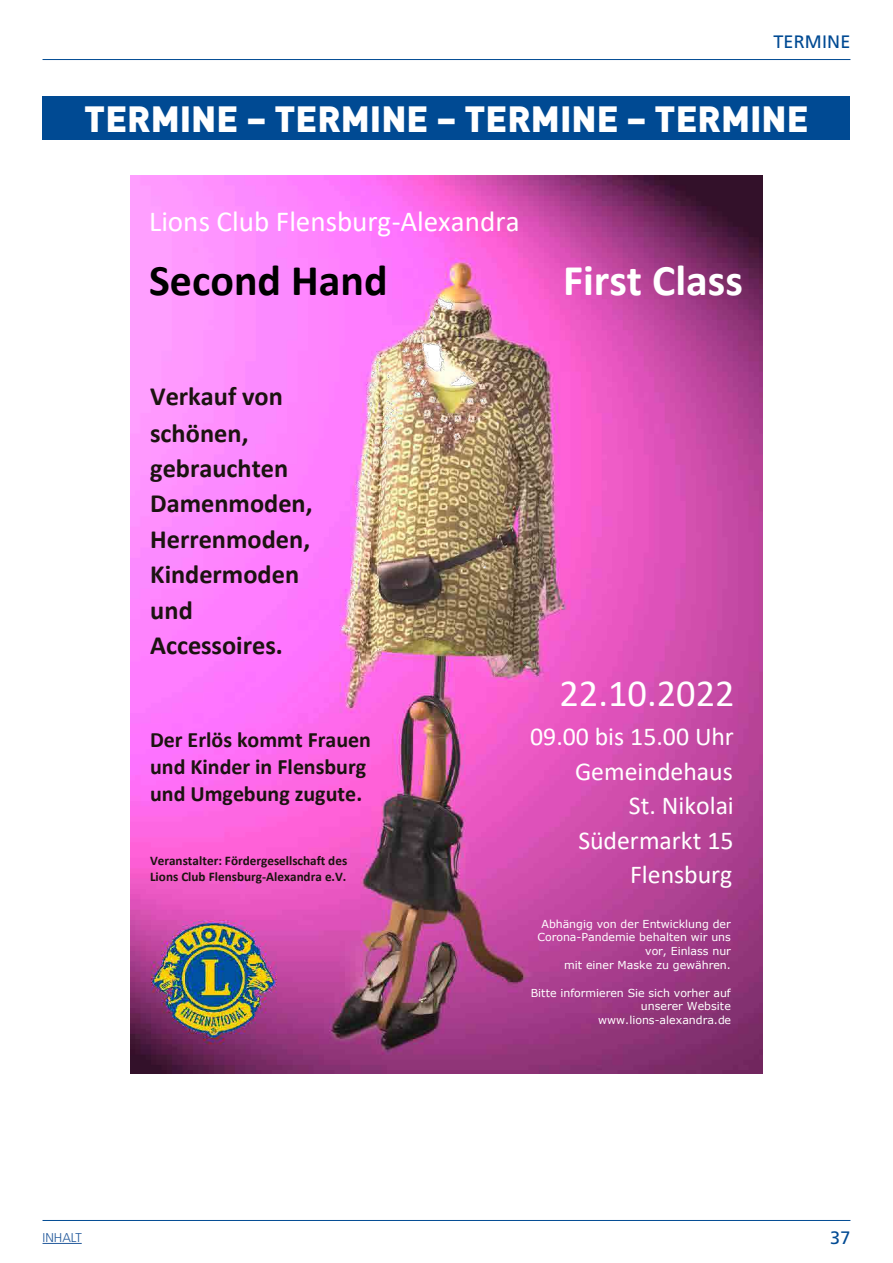
<style>
.page{position:relative;width:893px;height:1263px;background:#fff}
.page>*{position:absolute;margin:0;border:0;box-sizing:border-box;transform-origin:0 0}
.t1{font:700 43.95px "Calibri";color:#000}
.t2{font:700 43.95px "Calibri";color:#fff}
.t3{font:38.4px "Calibri";color:#fff}
.t4{font:900 36px "DIN";color:#fff}
.t5{font:29.1px "Calibri";color:#fff}
.t6{font:700 26.4px/35.5px "Calibri";color:#1b1310}
.t7{font:25.8px/34.3px "Calibri";color:#fff;text-align:right}
.t8{font:700 21.9px/26.8px "Calibri";color:#1b1310}
.t9{font:18px "Frutiger";letter-spacing:.01em;color:#004a93}
.t10{font:700 13.2px/16.2px "Calibri";color:#1b1310}
.Copy{font:300 12.75px "Frutiger";color:#245a9c}
.t11{font:10.95px/13.8px "Verdana";color:#fff;text-align:right}
</style>
<div class="page">
<hr style="left:43px;top:59px;width:807px;height:1px;background:#004a93">
<hr style="left:43px;top:1220px;width:807px;height:1px;background:#004a93">
<div style="left:43px;top:96px;width:807px;height:43px;background:#004a93"></div>
<hr style="left:43px;top:1243px;width:39px;height:1px;background:#245a9c">
<img style="left:131px;top:175px;width:631px;height:899px">
<h3 class="t9" style="left:773px;top:31px;width:79px">TERMINE</h3>
<h1 class="t4" style="left:84px;top:95px;width:726px">TERMINE – TERMINE – TERMINE – TERMINE</h1>
<p class="t5" style="left:149px;top:201px;width:372px">Lions Club Flensburg-Alexandra</p>
<p class="t1" style="left:149px;top:250px;width:240px">Second Hand</p>
<p class="t2" style="left:563px;top:250px;width:181px">First Class</p>
<p class="t6" style="left:150px;top:378px;width:164px">Verkauf von schönen, gebrauchten<br>Damenmoden,<br>Herrenmoden,<br>Kindermoden und<br>Accessoires.</p>
<p class="t8" style="left:150px;top:726px;width:222px">Der Erlös kommt Frauen und Kinder in Flensburg und Umgebung zugute.</p>
<p class="t10" style="left:150px;top:852px;width:199px">Veranstalter: Fördergesellschaft des<br>Lions Club Flensburg-Alexandra e.V.</p>
<p class="t3" style="left:559px;top:667px;width:177px">22.10.2022</p>
<p class="t7" style="left:530px;top:719px;width:205px">09.00 bis 15.00 Uhr<br>Gemeindehaus<br>St. Nikolai<br>Südermarkt 15<br>Flensburg</p>
<p class="t11" style="left:537px;top:917px;width:195px">Abhängig von der Entwicklung der<br>Corona-Pandemie behalten wir uns vor, Einlass nur<br>mit einer Maske zu gewähren.</p>
<p class="t11" style="left:531px;top:985px;width:202px">Bitte informieren Sie sich vorher auf unserer Website www.lions-alexandra.de</p>
<p class="Copy" style="left:43px;top:1230px;width:41px">INHALT</p>
<h3 class="t9" style="left:830px;top:1227px;width:22px">37</h3>
</div>
